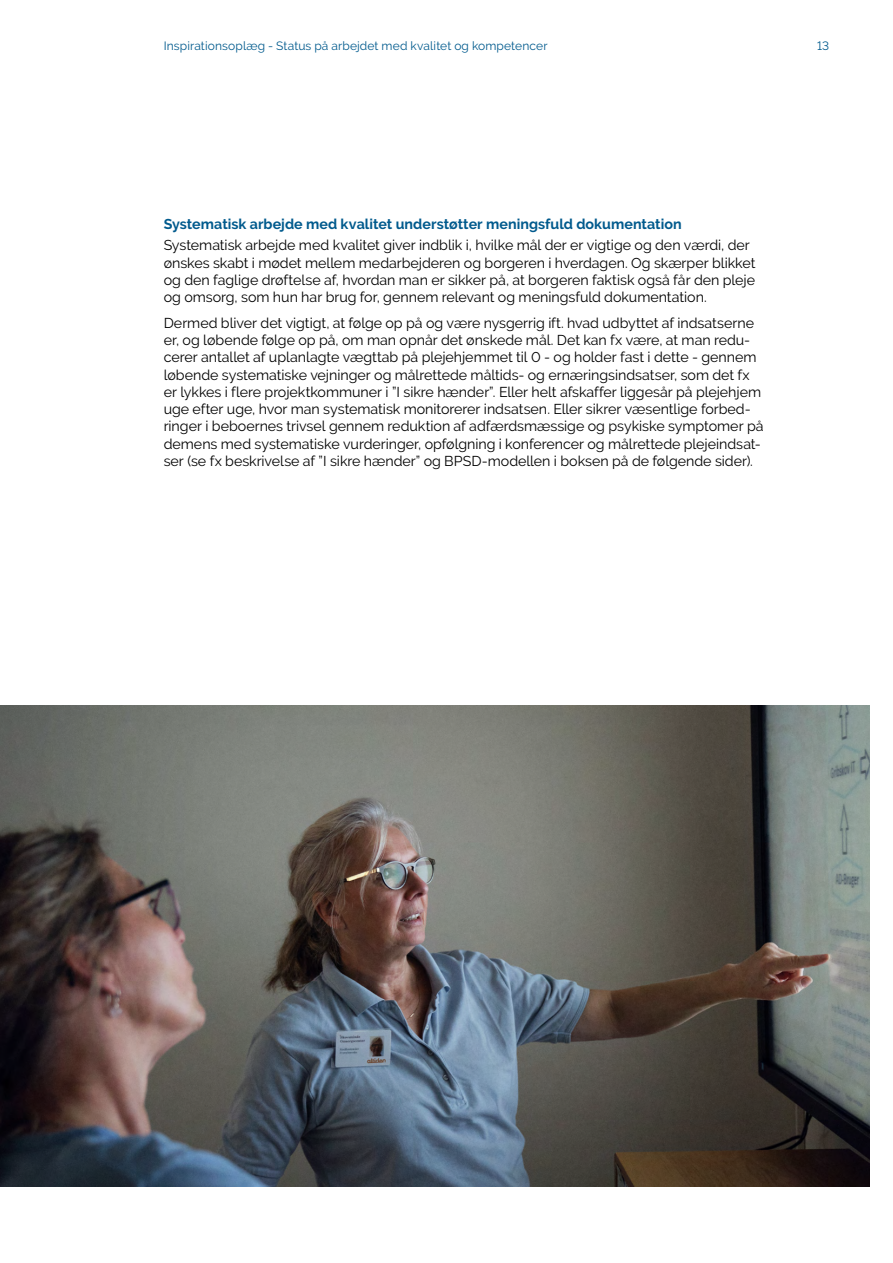
<style>
.page{position:relative;width:893px;height:1263px;background:#fff}
.page>*{position:absolute;margin:0;border:0;box-sizing:border-box;transform-origin:0 0}
.t1{font:14.25px/17.2px "Raleway";letter-spacing:-.005em;color:#000}
.t2{font:700 14.25px "Raleway";color:#005a8d}
.t3{font:12px "Raleway";letter-spacing:.01em;color:#005a8d}
</style>
<div class="page">
<img style="left:0;top:706px;width:869px;height:480px">
<p class="t3" style="left:164px;top:38px;width:385px">Inspirationsoplæg - Status på arbejdet med kvalitet og kompetencer</p>
<p class="t3" style="left:817px;top:38px;width:14px">13</p>
<p class="t2" style="left:164px;top:216px;width:519px">Systematisk arbejde med kvalitet understøtter meningsfuld dokumentation</p>
<p class="t1" style="left:164px;top:237px;width:593px">Systematisk arbejde med kvalitet giver indblik i, hvilke mål der er vigtige og den værdi, der ønskes skabt i mødet mellem medarbejderen og borgeren i hverdagen. Og skærper blikket og den faglige drøftelse af, hvordan man er sikker på, at borgeren faktisk også får den pleje og omsorg, som hun har brug for, gennem relevant og meningsfuld dokumentation.</p>
<p class="t1" style="left:164px;top:314px;width:601px">Dermed bliver det vigtigt, at følge op på og være nysgerrig ift. hvad udbyttet af indsatserne er, og løbende følge op på, om man opnår det ønskede mål. Det kan fx være, at man redu&shy;cerer antallet af uplanlagte vægttab på plejehjemmet til 0 - og holder fast i dette - gennem løbende systematiske vejninger og målrettede måltids- og ernæringsindsatser, som det fx er lykkes i flere projektkommuner i ”I sikre hænder”. Eller helt afskaffer liggesår på plejehjem uge efter uge, hvor man systematisk monitorerer indsatsen. Eller sikrer væsentlige forbed&shy;ringer i beboernes trivsel gennem reduktion af adfærdsmæssige og psykiske symptomer på demens med systematiske vurderinger, opfølgning i konferencer og målrettede plejeindsat&shy;ser (se fx beskrivelse af ”I sikre hænder” og BPSD-modellen i boksen på de følgende sider).</p>
</div>
